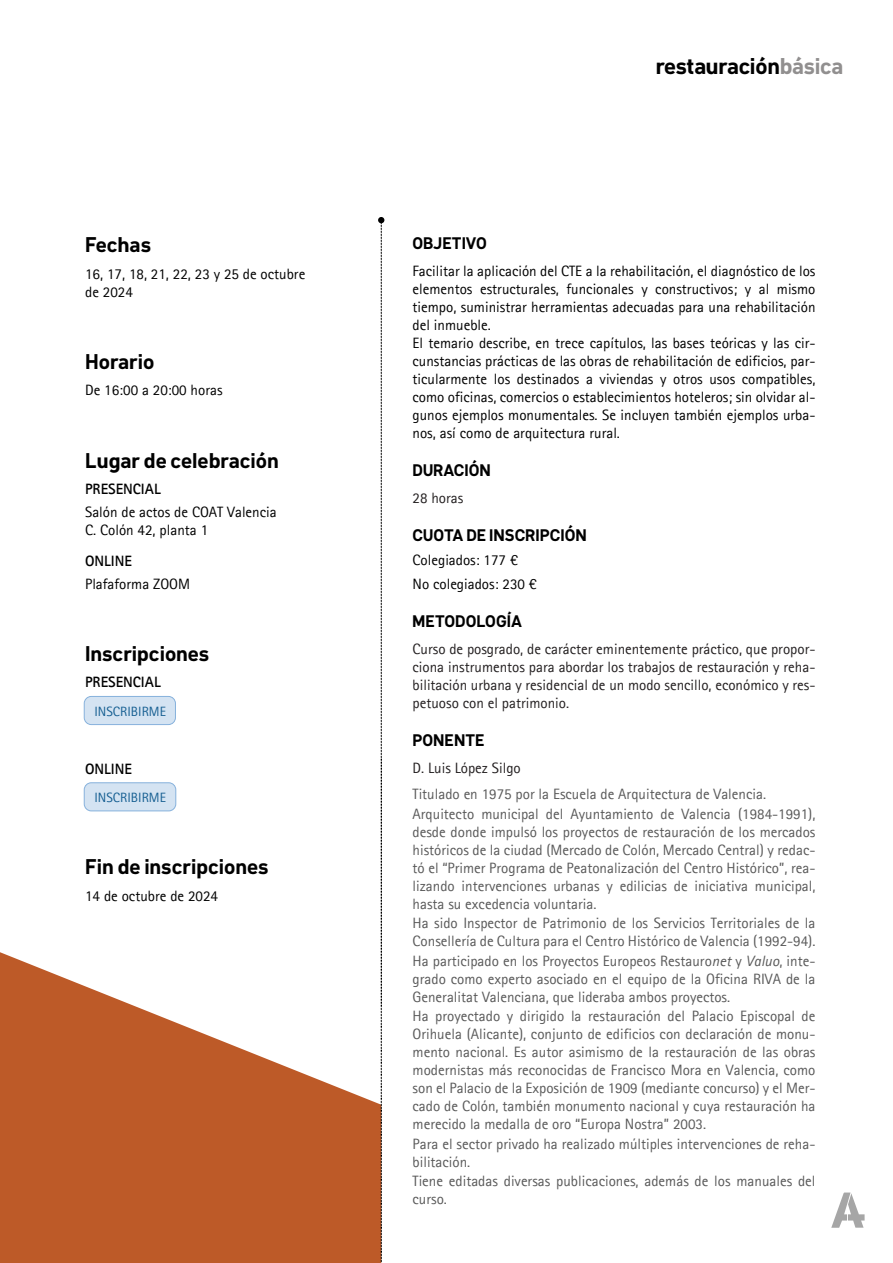
<style>
.page{position:relative;width:893px;height:1263px;background:#fff}
.page>*{position:absolute;margin:0;border:0;box-sizing:border-box;transform-origin:0 0}
.t1{font:700 22.5px "Klima";letter-spacing:-.01em;color:#000}
.t2{font:700 21px "Klima";color:#000}
.t3{font:700 16.5px "Klima";color:#000}
.t4{font:15px "Agfa Rotis Sans Serif";color:#595959}
.t5{font:15px "Agfa Rotis Sans Serif";color:#000}
.t6{font:15px "Agfa Rotis Sans Serif";color:#231f20}
.t7{font:700 15px "Agfa Rotis Sans Serif";color:#000}
.t8{font:13.5px "Agfa Rotis Sans Serif";color:#165f92}
.s1{color:#918f8f}
.s2{font-style:italic}
</style>
<div class="page">
<div style="left:84px;top:696px;width:92px;height:29px;background:#d4e3f2;border:1px solid #86b1dc;border-radius:7px"></div>
<div style="left:84px;top:782px;width:92px;height:29px;background:#d4e3f2;border:1px solid #86b1dc;border-radius:7px"></div>
<svg style="left:0;top:952px;width:378px;height:311px;fill:#bd5a28"></svg>
<svg style="left:831px;top:1192px;width:34px;height:36px"></svg>
<svg style="left:378px;top:217px;width:6px;height:1046px"></svg>
<p class="t2" style="left:85px;top:236px;width:67px">Fechas</p>
<p class="t5" style="left:85px;top:268px;width:222px">16, 17, 18, 21, 22, 23 y 25 de octubre</p>
<p class="t5" style="left:85px;top:286px;width:49px">de 2024</p>
<p class="t2" style="left:85px;top:353px;width:71px">Horario</p>
<p class="t5" style="left:85px;top:385px;width:139px">De 16:00 a 20:00 horas</p>
<p class="t2" style="left:85px;top:452px;width:195px">Lugar de celebración</p>
<p class="t7" style="left:85px;top:484px;width:77px">PRESENCIAL</p>
<p class="t5" style="left:85px;top:506px;width:193px">Salón de actos de COAT Valencia</p>
<p class="t5" style="left:85px;top:524px;width:125px">C. Colón 42, planta 1</p>
<p class="t7" style="left:85px;top:556px;width:48px">ONLINE</p>
<p class="t5" style="left:85px;top:578px;width:106px">Plafaforma ZOOM</p>
<p class="t2" style="left:85px;top:645px;width:126px">Inscripciones</p>
<p class="t7" style="left:85px;top:677px;width:77px">PRESENCIAL</p>
<p class="t8" style="left:94px;top:706px;width:73px">INSCRIBIRME</p>
<p class="t7" style="left:85px;top:763px;width:48px">ONLINE</p>
<p class="t8" style="left:94px;top:793px;width:73px">INSCRIBIRME</p>
<p class="t2" style="left:85px;top:858px;width:185px">Fin de inscripciones</p>
<p class="t5" style="left:85px;top:890px;width:134px">14 de octubre de 2024</p>
<p class="t1" style="left:656px;top:57px;width:189px">restauración<span class="s1">básica</span></p>
<p class="t3" style="left:413px;top:236px;width:76px">OBJETIVO</p>
<p class="t5" style="left:413px;top:266px;width:404px">Facilitar la aplicación del CTE a la rehabilitación, el diagnóstico de los</p>
<p class="t5" style="left:413px;top:284px;width:404px">elementos estructurales, funcionales y constructivos; y al mismo</p>
<p class="t5" style="left:413px;top:302px;width:404px">tiempo, suministrar herramientas adecuadas para una rehabilitación</p>
<p class="t5" style="left:413px;top:320px;width:80px">del inmueble.</p>
<p class="t5" style="left:413px;top:338px;width:404px">El temario describe, en trece capítulos, las bases teóricas y las cir-</p>
<p class="t5" style="left:413px;top:356px;width:404px">cunstancias prácticas de las obras de rehabilitación de edificios, par-</p>
<p class="t5" style="left:413px;top:374px;width:404px">ticularmente los destinados a viviendas y otros usos compatibles,</p>
<p class="t5" style="left:413px;top:392px;width:404px">como oficinas, comercios o establecimientos hoteleros; sin olvidar al-</p>
<p class="t5" style="left:413px;top:410px;width:404px">gunos ejemplos monumentales. Se incluyen también ejemplos urba-</p>
<p class="t5" style="left:413px;top:428px;width:209px">nos, así como de arquitectura rural.</p>
<p class="t3" style="left:413px;top:463px;width:80px">DURACIÓN</p>
<p class="t6" style="left:413px;top:492px;width:52px">28 horas</p>
<p class="t3" style="left:413px;top:528px;width:176px">CUOTA DE INSCRIPCIÓN</p>
<p class="t5" style="left:413px;top:554px;width:107px">Colegiados: 177 ¤</p>
<p class="t5" style="left:413px;top:578px;width:126px">No colegiados: 230 ¤</p>
<p class="t3" style="left:413px;top:614px;width:111px">METODOLOGÍA</p>
<p class="t6" style="left:413px;top:643px;width:404px">Curso de posgrado, de carácter eminentemente práctico, que propor-</p>
<p class="t6" style="left:413px;top:661px;width:404px">ciona instrumentos para abordar los trabajos de restauración y reha-</p>
<p class="t6" style="left:413px;top:679px;width:404px">bilitación urbana y residencial de un modo sencillo, económico y res-</p>
<p class="t6" style="left:413px;top:697px;width:158px">petuoso con el patrimonio.</p>
<p class="t3" style="left:413px;top:733px;width:74px">PONENTE</p>
<p class="t6" style="left:413px;top:762px;width:110px">D. Luis López Silgo</p>
<p class="t4" style="left:413px;top:789px;width:355px">Titulado en 1975 por la Escuela de Arquitectura de Valencia.</p>
<p class="t4" style="left:413px;top:808px;width:404px">Arquitecto municipal del Ayuntamiento de Valencia (1984-1991),</p>
<p class="t4" style="left:413px;top:826px;width:404px">desde donde impulsó los proyectos de restauración de los mercados</p>
<p class="t4" style="left:413px;top:844px;width:404px">históricos de la ciudad (Mercado de Colón, Mercado Central) y redac-</p>
<p class="t4" style="left:413px;top:862px;width:404px">tó el “Primer Programa de Peatonalización del Centro Histórico”, rea-</p>
<p class="t4" style="left:413px;top:880px;width:404px">lizando intervenciones urbanas y edilicias de iniciativa municipal,</p>
<p class="t4" style="left:413px;top:898px;width:185px">hasta su excedencia voluntaria.</p>
<p class="t4" style="left:413px;top:918px;width:404px">Ha sido Inspector de Patrimonio de los Servicios Territoriales de la</p>
<p class="t4" style="left:413px;top:936px;width:404px">Consellería de Cultura para el Centro Histórico de Valencia (1992-94).</p>
<p class="t4" style="left:413px;top:955px;width:404px">Ha participado en los Proyectos Europeos Restauro<span class="s2">net</span> y <span class="s2">Valuo</span>, inte-</p>
<p class="t4" style="left:413px;top:973px;width:404px">grado como experto asociado en el equipo de la Oficina RIVA de la</p>
<p class="t4" style="left:413px;top:991px;width:319px">Generalitat Valenciana, que lideraba ambos proyectos.</p>
<p class="t4" style="left:413px;top:1011px;width:404px">Ha proyectado y dirigido la restauración del Palacio Episcopal de</p>
<p class="t4" style="left:413px;top:1029px;width:404px">Orihuela (Alicante), conjunto de edificios con declaración de monu-</p>
<p class="t4" style="left:413px;top:1047px;width:404px">mento nacional. Es autor asimismo de la restauración de las obras</p>
<p class="t4" style="left:413px;top:1065px;width:404px">modernistas más reconocidas de Francisco Mora en Valencia, como</p>
<p class="t4" style="left:413px;top:1083px;width:404px">son el Palacio de la Exposición de 1909 (mediante concurso) y el Mer-</p>
<p class="t4" style="left:413px;top:1101px;width:404px">cado de Colón, también monumento nacional y cuya restauración ha</p>
<p class="t4" style="left:413px;top:1119px;width:295px">merecido la medalla de oro “Europa Nostra” 2003.</p>
<p class="t4" style="left:413px;top:1138px;width:404px">Para el sector privado ha realizado múltiples intervenciones de reha-</p>
<p class="t4" style="left:413px;top:1156px;width:59px">bilitación.</p>
<p class="t4" style="left:413px;top:1176px;width:404px">Tiene editadas diversas publicaciones, además de los manuales del</p>
<p class="t4" style="left:413px;top:1194px;width:36px">curso.</p>
</div>
